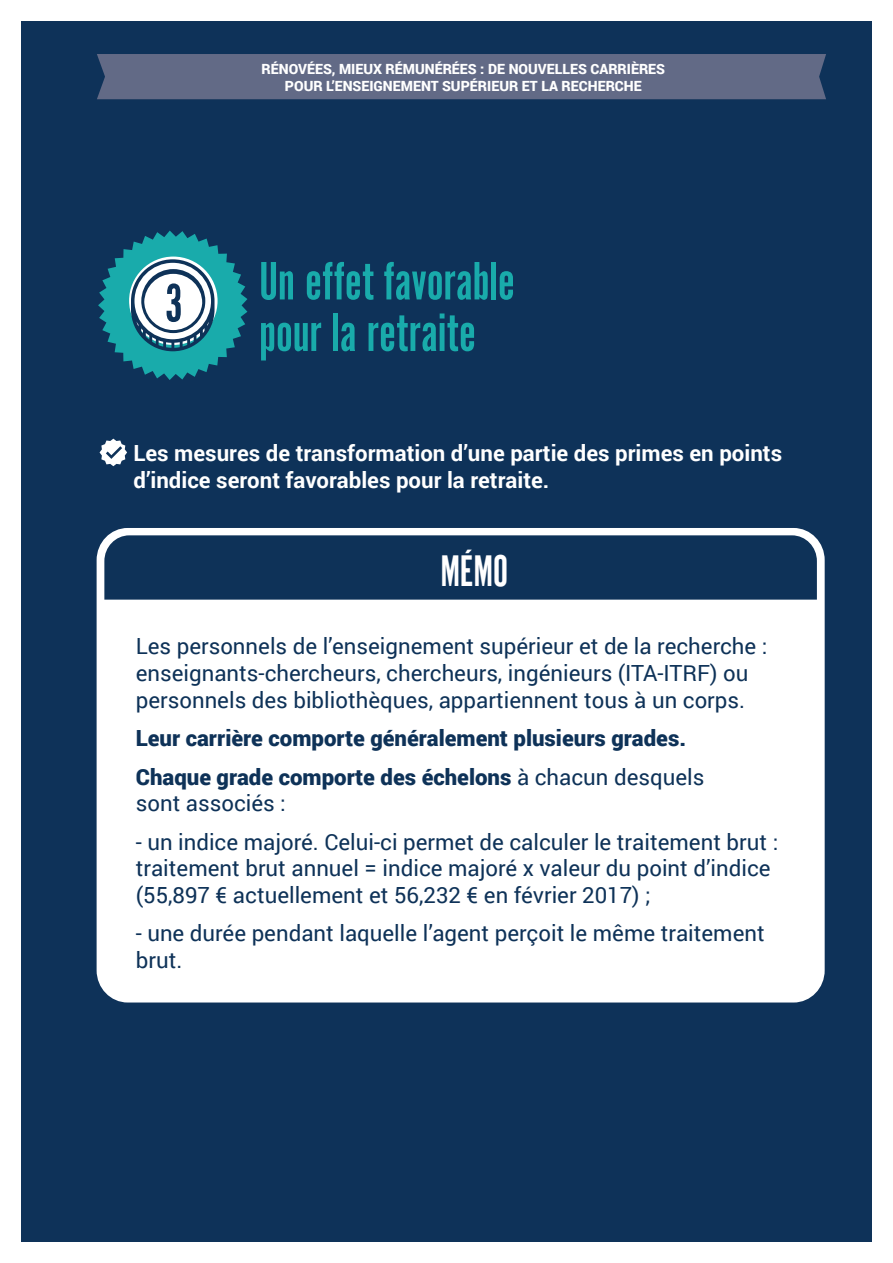
<style>
.page{position:relative;width:893px;height:1263px;background:#fff}
.page>*{position:absolute;margin:0;border:0;box-sizing:border-box;transform-origin:0 0}
.t1{font:56.1px/51.4px "Alternate Gothic No 1";letter-spacing:-.005em;color:#19abab}
.t2{font:56.1px "Alternate Gothic No 1";color:#0e3258}
.t3{font:45.6px "Alternate Gothic No 1";color:#fff}
.t4{font:22.2px/26.7px "Roboto";color:#0e3258}
.t5{font:700 22.2px/26.7px "Roboto";color:#fff}
.t6{font:900 22.2px/38.4px "Roboto";color:#0e3258}
.t7{font:900 14.1px/16.8px "Roboto";color:#fff;text-align:center}
.s1{font-weight:400}
</style>
<div class="page">
<div style="left:21px;top:21px;width:851px;height:1221px;background:#0e3259"></div>
<div style="left:97px;top:54px;width:729px;height:45px;background:#626a86"></div>
<svg style="left:100px;top:439px;width:27px;height:27px"></svg>
<div style="left:97px;top:528px;width:728px;height:474px;background:#fff;border-radius:32px"></div>
<div style="left:104px;top:535px;width:713px;height:65px;background:#0e3258"></div>
<svg style="left:98px;top:231px;width:149px;height:149px"></svg>
<h1 class="t2" style="left:164px;top:273px;width:21px">3</h1>
<p class="t7" style="left:262px;top:60px;width:405px">RÉNOVÉES, MIEUX RÉMUNÉRÉES : DE NOUVELLES CARRIÈRES<br>POUR L’ENSEIGNEMENT SUPÉRIEUR ET LA RECHERCHE</p>
<h1 class="t1" style="left:259px;top:257px;width:258px">Un effet favorable pour la retraite</h1>
<p class="t5" style="left:134px;top:439px;width:650px">Les mesures de transformation d’une partie des primes en points d’indice seront favorables pour la retraite.</p>
<h2 class="t3" style="left:440px;top:546px;width:69px">MÉMO</h2>
<p class="t4" style="left:136px;top:632px;width:633px">Les personnels de l’enseignement supérieur et de la recherche : enseignants-chercheurs, chercheurs, ingénieurs (ITA-ITRF) ou personnels des bibliothèques, appartiennent tous à un corps.</p>
<p class="t6" style="left:136px;top:718px;width:570px">Leur carrière comporte généralement plusieurs grades.<br>Chaque grade comporte des échelons <span class="s1">à chacun desquels</span></p>
<p class="t4" style="left:136px;top:789px;width:152px">sont associés :</p>
<p class="t4" style="left:136px;top:827px;width:644px">- un indice majoré. Celui-ci permet de calculer le traitement brut : traitement brut annuel = indice majoré x valeur du point d’indice (55,897 € actuellement et 56,232 € en février 2017) ;</p>
<p class="t4" style="left:136px;top:919px;width:630px">- une durée pendant laquelle l’agent perçoit le même traitement brut.</p>
</div>
